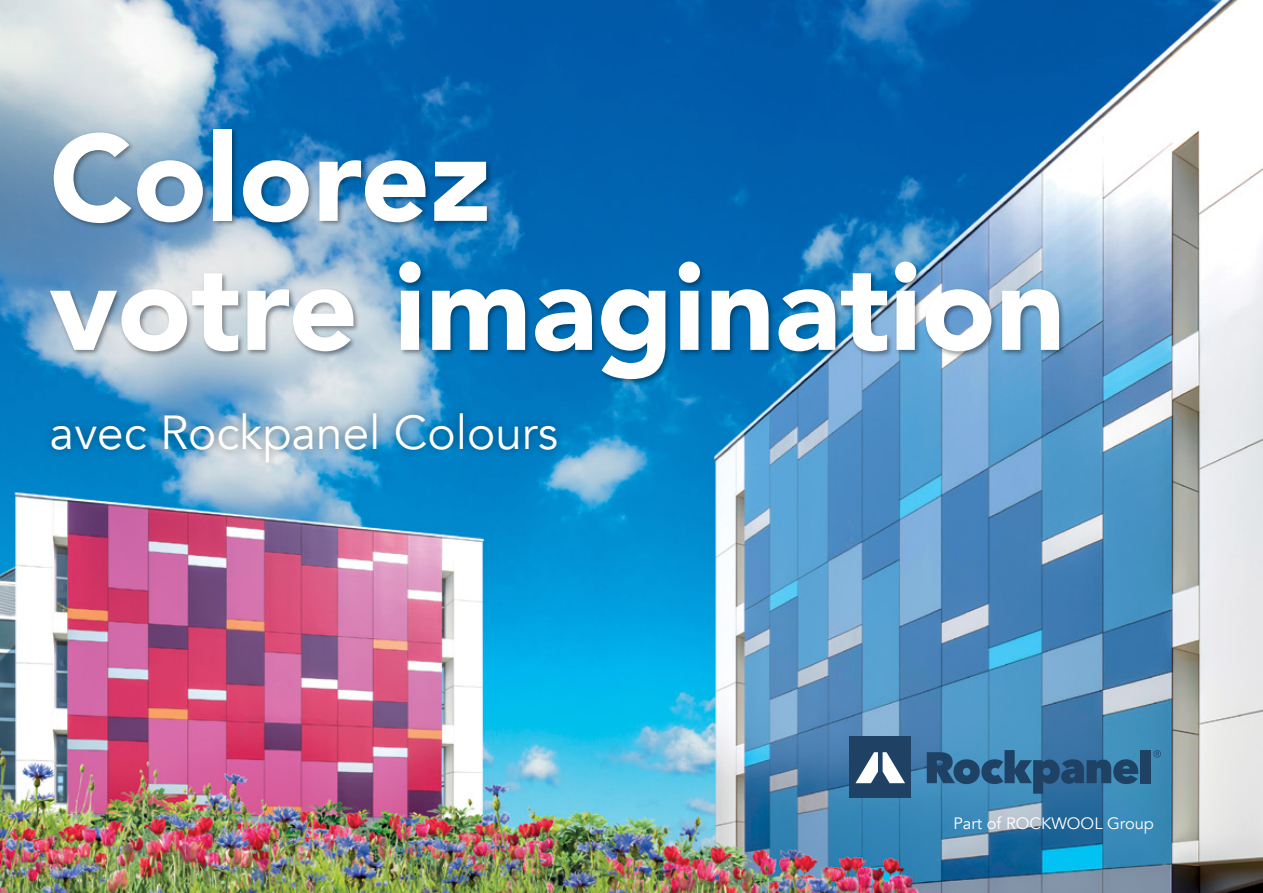
<style>
.page{position:relative;width:1263px;height:893px;background:#fff}
.page>*{position:absolute;margin:0;border:0;box-sizing:border-box;transform-origin:0 0}
.t1{font:900 121.65px/129px "Avenir";color:#fff}
.t2{font:47.7px "Avenir";color:#fff}
.t3{font:16.5px "Avenir";color:#fff}
</style>
<div class="page">
<img style="left:0;top:0;width:1263px;height:893px">
<svg style="left:927px;top:750px;width:211px;height:44px;background:#306891"></svg>
<div style="left:1140px;top:750px;width:10px;height:33px;background:#1e4164"></div>
<div style="left:849px;top:737px;width:62px;height:61px;background:#1e4164"></div>
<svg style="left:855px;top:752px;width:50px;height:31px"></svg>
<svg style="left:1153px;top:750px;width:8px;height:7px"></svg>
<div style="left:43px;top:404px;width:522px;height:67px;background:#000;opacity:.4"></div>
<div style="left:48px;top:126px;width:1018px;height:259px;background:#000;opacity:.4"></div>
<p class="t1" style="left:50px;top:111px;width:1017px">Colorez<br>votre imagination</p>
<p class="t2" style="left:50px;top:404px;width:510px">avec Rockpanel Colours</p>
<p class="t3" style="left:953px;top:814px;width:202px">Part of ROCKWOOL Group</p>
</div>
